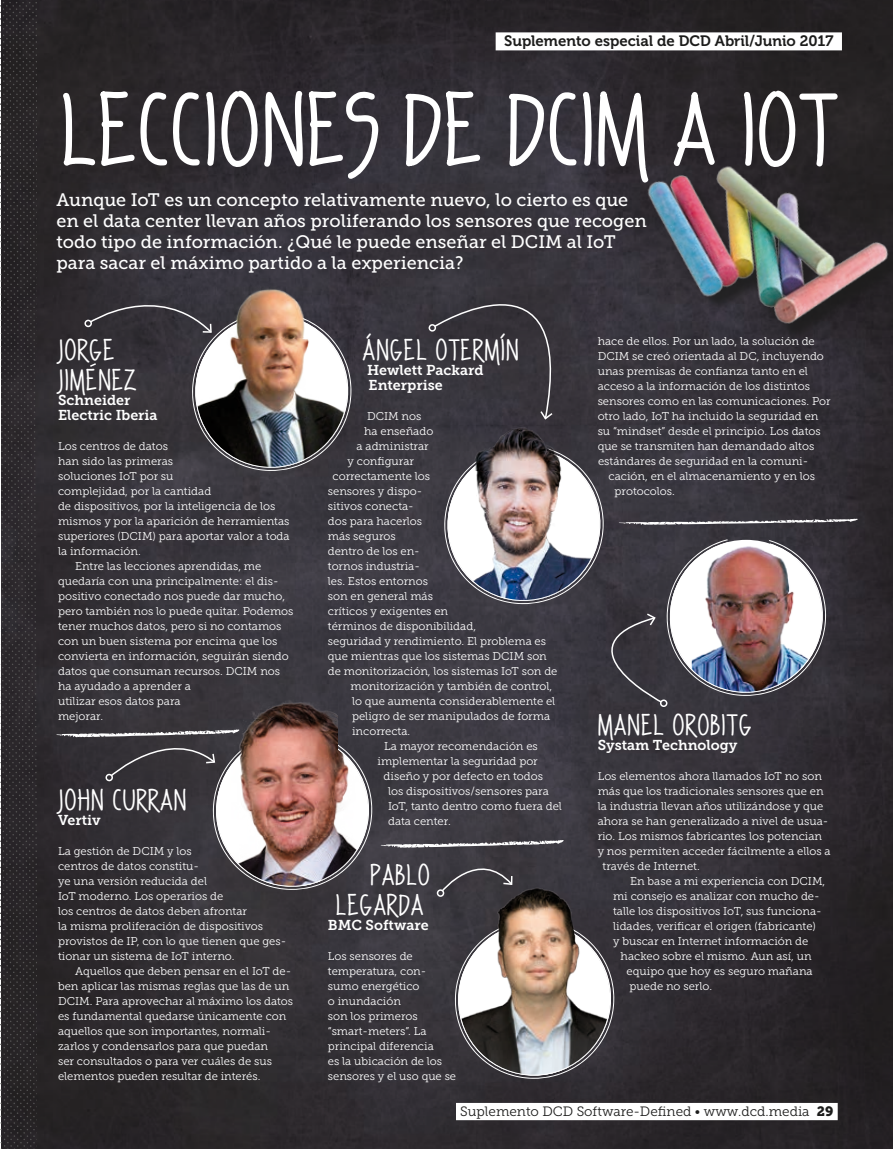
<style>
.page{position:relative;width:893px;height:1149px;background:#fff}
.page>*{position:absolute;margin:0;border:0;box-sizing:border-box;transform-origin:0 0}
.t1{font:27px/30px "F Psecondhand";letter-spacing:.025em;color:#fff}
.t2{font:18px/21px "Museo Slab 500";color:#fff}
.t3{font:15px "Museo 700";color:#1c1c1b}
.t4{font:14.25px/15px "Museo Slab 700";color:#fff}
.t5{font:13.5px "Museo Slab 300";color:#1c1c1b}
.t6{font:11.25px/15px "Museo Slab 300";color:#fff}
.s1{font-family:"Museo Slab 900"}
</style>
<div class="page">
<img style="left:36px;top:0;width:857px;height:1148px">
<svg style="left:0;top:0;width:36px;height:1148px;background:#363336"></svg>
<div style="left:496px;top:32px;width:346px;height:18px;background:#fff"></div>
<svg style="left:428px;top:921px;width:465px;height:228px;background:#4f4a4c"></svg>
<img style="left:218px;top:277px;width:98px;height:2px">
<img style="left:470px;top:420px;width:99px;height:27px">
<img style="left:481px;top:884px;width:117px;height:60px">
<img style="left:218px;top:696px;width:119px;height:29px">
<svg style="left:63px;top:90px;width:775px;height:93px"></svg>
<div style="left:84px;top:319px;width:8px;height:8px;border:2px solid #fff;border-radius:50%"></div>
<div style="left:429px;top:324px;width:7px;height:7px;border:2px solid #fff;border-radius:50%"></div>
<div style="left:433px;top:238px;width:145px;height:182px;background:#37343b"></div>
<div style="left:660px;top:699px;width:7px;height:7px;border:2px solid #fff;border-radius:50%"></div>
<img style="left:437px;top:447px;width:421px;height:256px">
<svg style="left:56px;top:725px;width:508px;height:171px;background:#5a4f53"></svg>
<img style="left:612px;top:140px;width:281px;height:222px">
<svg style="left:88px;top:279px;width:270px;height:198px;background:#5d5656"></svg>
<h3 class="t3" style="left:504px;top:33px;width:331px">Suplemento especial de DCD Abril/Junio 2017</h3>
<p class="t2" style="left:56px;top:189px;width:592px">Aunque IoT es un concepto relativamente nuevo, lo cierto es que en el data center llevan años proliferando los sensores que recogen todo tipo de información. ¿Qué le puede enseñar el DCIM al IoT para sacar el máximo partido a la experiencia?</p>
<h1 class="t1" style="left:58px;top:336px;width:80px">JORGE<br>JIMÉNEZ</h1>
<p class="t4" style="left:58px;top:392px;width:101px">Schneider<br>Electric Iberia</p>
<p class="t6" style="left:58px;top:438px;width:111px">Los centros de datos</p>
<p class="t6" style="left:58px;top:453px;width:117px">han sido las primeras</p>
<p class="t6" style="left:58px;top:468px;width:117px">soluciones IoT por su</p>
<p class="t6" style="left:58px;top:483px;width:155px">complejidad, por la cantidad</p>
<p class="t6" style="left:58px;top:498px;width:219px">de dispositivos, por la inteligencia de los</p>
<p class="t6" style="left:58px;top:513px;width:233px">mismos y por la aparición de herramientas</p>
<p class="t6" style="left:58px;top:528px;width:233px">superiores (DCIM) para aportar valor a toda</p>
<p class="t6" style="left:58px;top:543px;width:84px">la información.</p>
<p class="t6" style="left:75px;top:558px;width:188px">Entre las lecciones aprendidas, me</p>
<p class="t6" style="left:58px;top:573px;width:222px">quedaría con una principalmente: el dis-</p>
<p class="t6" style="left:58px;top:588px;width:229px">positivo conectado nos puede dar mucho,</p>
<p class="t6" style="left:58px;top:603px;width:237px">pero también nos lo puede quitar. Podemos</p>
<p class="t6" style="left:58px;top:618px;width:225px">tener muchos datos, pero si no contamos</p>
<p class="t6" style="left:58px;top:633px;width:221px">con un buen sistema por encima que los</p>
<p class="t6" style="left:58px;top:648px;width:232px">convierta en información, seguirán siendo</p>
<p class="t6" style="left:58px;top:663px;width:224px">datos que consuman recursos. DCIM nos</p>
<p class="t6" style="left:58px;top:678px;width:134px">ha ayudado a aprender a</p>
<p class="t6" style="left:58px;top:693px;width:124px">utilizar esos datos para</p>
<p class="t6" style="left:58px;top:708px;width:47px">mejorar.</p>
<h1 class="t1" style="left:58px;top:786px;width:130px">JOHN CURRAN</h1>
<p class="t4" style="left:58px;top:812px;width:44px">Vertiv</p>
<p class="t6" style="left:58px;top:843px;width:230px">La gestión de DCIM y los<br>centros de datos constitu-<br>ye una versión reducida del<br>IoT moderno. Los operarios de<br>los centros de datos deben afrontar<br>la misma proliferación de dispositivos provistos de IP, con lo que tienen que ges&shy;tionar un sistema de IoT interno.</p>
<p class="t6" style="left:58px;top:963px;width:237px;text-indent:17px">Aquellos que deben pensar en el IoT de&shy;ben aplicar las mismas reglas que las de un DCIM. Para aprovechar al máximo los datos es fundamental quedarse únicamente con aquellos que son importantes, normali&shy;zarlos y condensarlos para que puedan<br>ser consultados o para ver cuáles de sus elementos pueden resultar de interés.</p>
<h1 class="t1" style="left:363px;top:336px;width:158px">ÁNGEL OTERMÍN</h1>
<p class="t4" style="left:367px;top:362px;width:118px">Hewlett Packard<br>Enterprise</p>
<p class="t6" style="left:367px;top:408px;width:56px">DCIM nos</p>
<p class="t6" style="left:364px;top:423px;width:71px">ha enseñado</p>
<p class="t6" style="left:357px;top:438px;width:74px">a administrar</p>
<p class="t6" style="left:348px;top:453px;width:68px">y configurar</p>
<p class="t6" style="left:333px;top:468px;width:99px">correctamente los</p>
<p class="t6" style="left:328px;top:483px;width:96px">sensores y dispo-</p>
<p class="t6" style="left:328px;top:498px;width:87px">sitivos conecta-</p>
<p class="t6" style="left:328px;top:513px;width:96px">dos para hacerlos</p>
<p class="t6" style="left:328px;top:528px;width:69px">más seguros</p>
<p class="t6" style="left:328px;top:543px;width:93px">dentro de los en-</p>
<p class="t6" style="left:328px;top:558px;width:94px">tornos industria-</p>
<p class="t6" style="left:328px;top:573px;width:102px">les. Estos entornos</p>
<p class="t6" style="left:328px;top:588px;width:107px">son en general más</p>
<p class="t6" style="left:328px;top:603px;width:122px">críticos y exigentes en</p>
<p class="t6" style="left:328px;top:618px;width:150px">términos de disponibilidad,</p>
<p class="t6" style="left:328px;top:633px;width:220px">seguridad y rendimiento. El problema es</p>
<p class="t6" style="left:328px;top:648px;width:221px">que mientras que los sistemas DCIM son</p>
<p class="t6" style="left:328px;top:663px;width:231px">de monitorización, los sistemas IoT son de</p>
<p class="t6" style="left:351px;top:678px;width:203px">monitorización y también de control,</p>
<p class="t6" style="left:352px;top:693px;width:205px">lo que aumenta considerablemente el</p>
<p class="t6" style="left:352px;top:708px;width:200px">peligro de ser manipulados de forma</p>
<p class="t6" style="left:352px;top:723px;width:60px">incorrecta.</p>
<p class="t6" style="left:384px;top:738px;width:155px">La mayor recomendación es</p>
<p class="t6" style="left:378px;top:753px;width:162px">implementar la seguridad por</p>
<p class="t6" style="left:384px;top:768px;width:161px">diseño y por defecto en todos</p>
<p class="t6" style="left:388px;top:783px;width:162px">los dispositivos/sensores para</p>
<p class="t6" style="left:388px;top:798px;width:175px">IoT, tanto dentro como fuera del</p>
<p class="t6" style="left:388px;top:813px;width:64px">data center.</p>
<h1 class="t1" style="left:336px;top:861px;width:96px;text-align:right">PABLO<br>LEGARDA</h1>
<p class="t4" style="left:328px;top:917px;width:102px">BMC Software</p>
<p class="t6" style="left:328px;top:948px;width:130px">Los sensores de temperatura, con&shy;sumo energético<br>o inundación<br>son los primeros “smart-meters”. La principal diferencia<br>es la ubicación de los sensores y el uso que se</p>
<p class="t6" style="left:598px;top:333px;width:234px">hace de ellos. Por un lado, la solución de DCIM se creó orientada al DC, incluyendo unas premisas de confianza tanto en el acceso a la información de los distintos sensores como en las comunicaciones. Por otro lado, IoT ha incluido la seguridad en su “mindset” desde el principio. Los datos que se transmiten han demandado altos estándares de seguridad en la comuni-</p>
<p class="t6" style="left:615px;top:468px;width:202px;text-indent:-6px">cación, en el almacenamiento y en los protocolos.</p>
<h1 class="t1" style="left:598px;top:711px;width:156px">MANEL OROBITG</h1>
<p class="t4" style="left:598px;top:737px;width:141px">Systam Technology</p>
<p class="t6" style="left:598px;top:768px;width:226px">Los elementos ahora llamados IoT no son</p>
<p class="t6" style="left:598px;top:783px;width:227px">más que los tradicionales sensores que en</p>
<p class="t6" style="left:598px;top:798px;width:227px">la industria llevan años utilizándose y que</p>
<p class="t6" style="left:598px;top:813px;width:232px">ahora se han generalizado a nivel de usua-</p>
<p class="t6" style="left:598px;top:828px;width:226px">rio. Los mismos fabricantes los potencian</p>
<p class="t6" style="left:598px;top:843px;width:234px">y nos permiten acceder fácilmente a ellos a</p>
<p class="t6" style="left:603px;top:858px;width:99px">través de Internet.</p>
<p class="t6" style="left:630px;top:873px;width:197px">En base a mi experiencia con DCIM,</p>
<p class="t6" style="left:613px;top:888px;width:208px">mi consejo es analizar con mucho de-</p>
<p class="t6" style="left:613px;top:903px;width:210px">talle los dispositivos IoT, sus funciona-</p>
<p class="t6" style="left:613px;top:918px;width:204px">lidades, verificar el origen (fabricante)</p>
<p class="t6" style="left:613px;top:933px;width:197px">y buscar en Internet información de</p>
<p class="t6" style="left:621px;top:948px;width:193px">hackeo sobre el mismo. Aun así, un</p>
<p class="t6" style="left:627px;top:963px;width:188px">equipo que hoy es seguro mañana</p>
<p class="t6" style="left:630px;top:978px;width:84px">puede no serlo.</p>
<p class="t5" style="left:460px;top:1103px;width:375px">Suplemento DCD Software-Defined • www.dcd.media <span class="s1">29</span></p>
</div>
